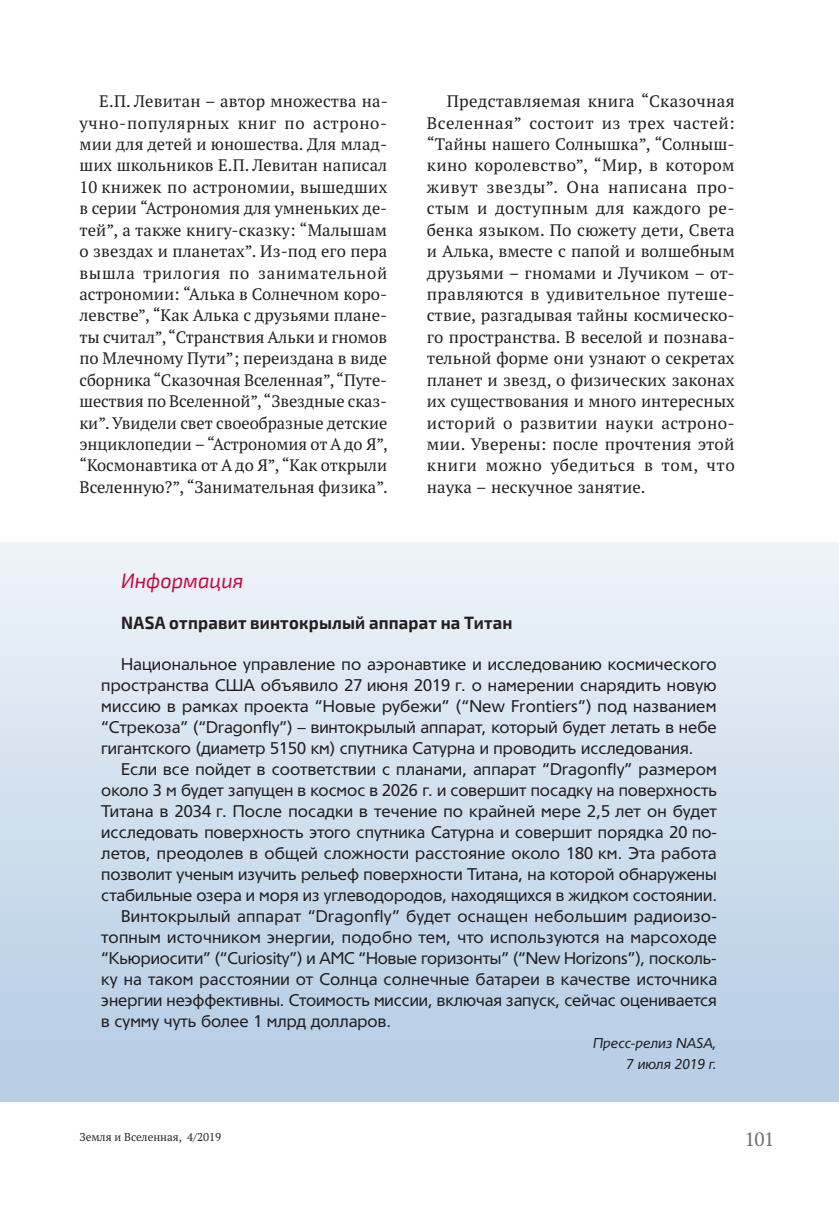
<style>
.page{position:relative;width:839px;height:1216px;background:#fff}
.page>*{position:absolute;margin:0;border:0;box-sizing:border-box;transform-origin:0 0}
.t1{font:italic 21px "Exo 2";letter-spacing:-.005em;color:#c40941;scale:.95 1}
.t2{font:19.25px "PT Serif Pro";color:#6c6d70}
.t3{font:700 17.5px "Exo 2";letter-spacing:.01em;color:#231f20;scale:.95 1}
.t4{font:16.62px/21.3px "PT Serif Pro";color:#231f20;text-align:justify}
.t5{font:16.62px/21px "Tornado Cyr";color:#231f20;text-align:justify}
.t6{font:italic 14px/21px "Tornado Cyr";color:#231f20;text-align:right}
.t7{font:11.38px "PT Serif Pro";color:#231f20}
</style>
<div class="page">
<div style="left:0;top:542px;width:838px;height:559px;background:linear-gradient(to bottom,#eef3f8,#b3cbe3)"></div>
<p class="t4" style="left:79px;top:90px;width:310px;text-indent:20px">Е.П. Левитан – автор множества на&shy;учно-популярных книг по астроно&shy;мии для детей и юношества. Для млад&shy;ших школьников Е.П. Левитан написал 10 книжек по астрономии, вышедших в серии “Астрономия для умненьких де&shy;тей”, а также книгу-сказку: “Малышам о звездах и планетах”. Из-под его пера вышла трилогия по занимательной астрономии: “Алька в Солнечном коро&shy;левстве”, “Как Алька с друзьями плане&shy;ты считал”, “Странствия Альки и гномов по Млечному Пути”; переиздана в виде сборника “Сказочная Вселенная”, “Путе&shy;шествия по Вселенной”, “Звездные сказ&shy;ки”. Увидели свет своеобразные детские энциклопедии – “Астрономия от А до Я”, “Космонавтика от А до Я”, “Как открыли Вселенную?”, “ Занимательная физика”.</p>
<p class="t4" style="left:427px;top:90px;width:309px;text-indent:20px">Представляемая книга “Сказочная Вселенная” состоит из трех частей: “Тайны нашего Солнышка”, “Солныш&shy;кино королевство”, “Мир, в котором живут звезды”. Она написана про&shy;стым и доступным для каждого ре&shy;бенка языком. По сюжету дети, Света и Алька, вместе с папой и волшебным друзьями – гномами и Лучиком – от&shy;правляются в удивительное путеше&shy;ствие, разгадывая тайны космическо&shy;го пространства. В веселой и познава&shy;тельной форме они узнают о секретах планет и звезд, о физических законах их существования и много интересных историй о развитии науки астроно&shy;мии. Уверены: после прочтения этой книги можно убедиться в том, что наука – нескучное занятие.</p>
<p class="t1" style="left:121px;top:568px;width:130px">Информация</p>
<p class="t3" style="left:121px;top:612px;width:413px">NASA отправит винтокрылый аппарат на Титан</p>
<p class="t5" style="left:101px;top:652px;width:617px;text-indent:20px">Национальное управление по аэронавтике и исследованию космического пространства США объявило 27 июня 2019 г. о намерении снарядить новую миссию в рамках проекта “Новые рубежи” (“New Frontiers”) под названием “Стрекоза” (“Dragonfly”) – винтокрылый аппарат, который будет летать в небе гигантского (диаметр 5150 км) спутника Сатурна и проводить исследования.</p>
<p class="t5" style="left:121px;top:757px;width:597px">Если все пойдет в соответствии с планами, аппарат “Dragonfly” размером</p>
<p class="t5" style="left:101px;top:778px;width:617px">около 3 м будет запущен в космос в 2026 г. и совершит посадку на поверхность</p>
<p class="t5" style="left:101px;top:799px;width:617px">Титана в 2034 г. После посадки в течение по крайней мере 2,5 лет он будет</p>
<p class="t5" style="left:101px;top:820px;width:617px">исследовать поверхность этого спутника Сатурна и совершит порядка 20 по-</p>
<p class="t5" style="left:101px;top:841px;width:616px">летов, преодолев в общей сложности расстояние около 180 км. Эта работа</p>
<p class="t5" style="left:101px;top:862px;width:617px">позволит ученым изучить рельеф поверхности Титана, на которой обнаружены</p>
<p class="t5" style="left:101px;top:883px;width:617px">стабильные озера и моря из углеводородов, находящихся в жидком состоянии.</p>
<p class="t5" style="left:121px;top:904px;width:597px">Винтокрылый аппарат “Dragonfly” будет оснащен небольшим радиоизо-</p>
<p class="t5" style="left:101px;top:925px;width:617px">топным источником энергии, подобно тем, что используются на марсоходе</p>
<p class="t5" style="left:101px;top:946px;width:616px">“ Кьюриосити” (“Curiosity”) и АМС “Новые горизонты” (“New Horizons”), посколь-</p>
<p class="t5" style="left:101px;top:967px;width:617px">ку на таком расстоянии от Солнца солнечные батареи в качестве источника</p>
<p class="t5" style="left:101px;top:988px;width:617px">энергии неэффективны. Стоимость миссии, включая запуск, сейчас оценивается</p>
<p class="t5" style="left:101px;top:1009px;width:291px">в сумму чуть более 1 млрд долларов.</p>
<p class="t6" style="left:593px;top:1032px;width:125px">Пресс-релиз NASA,<br>7 июля 2019 г.</p>
<p class="t7" style="left:79px;top:1129px;width:143px">Земля и Вселенная, 4/2019</p>
<p class="t2" style="left:744px;top:1126px;width:31px">101</p>
</div>
